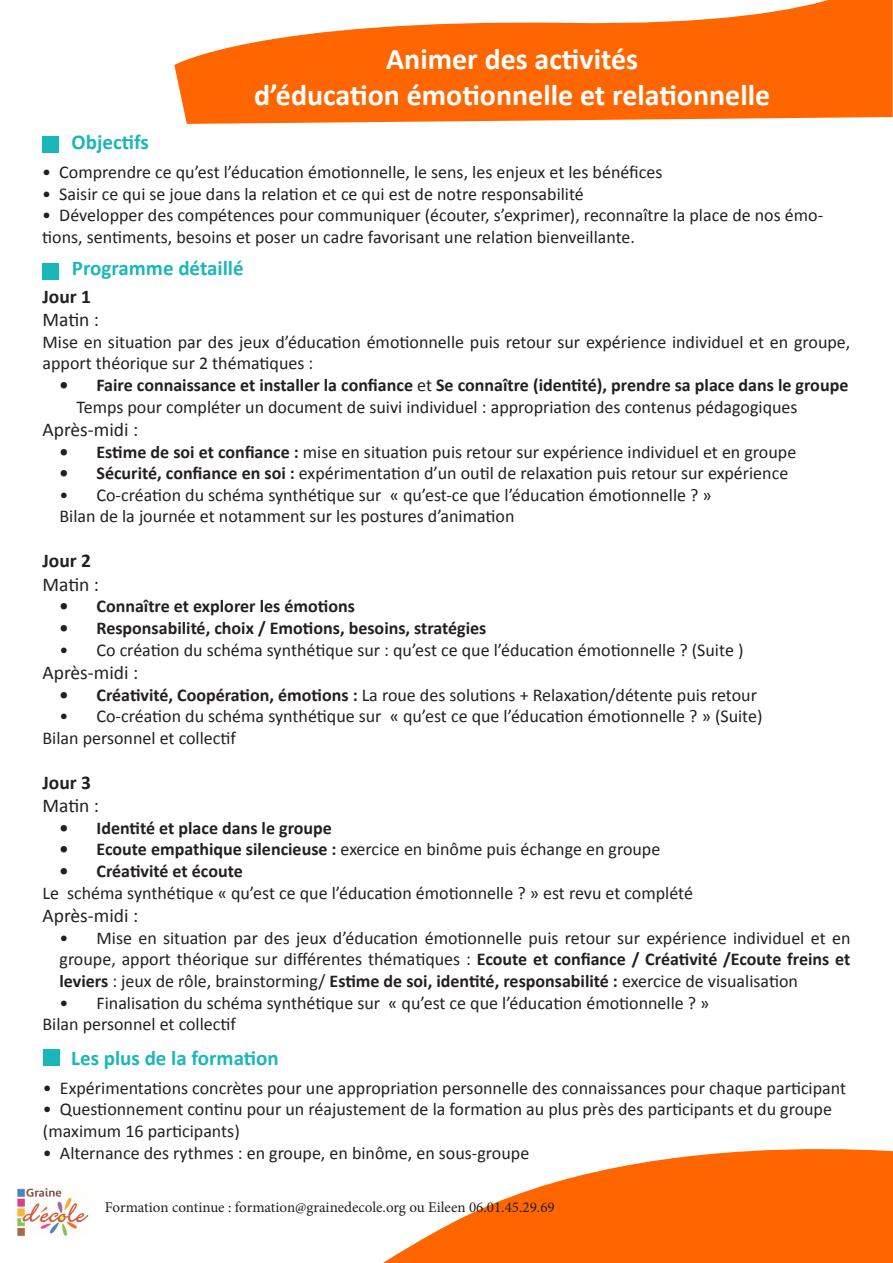
<style>
.page{position:relative;width:893px;height:1263px;background:#fff}
.page>*{position:absolute;margin:0;border:0;box-sizing:border-box;transform-origin:0 0}
.t1{font:700 30px "Calibri";color:#fff}
.t2{font:700 21px "Calibri";color:#1bb7b8}
.t3{font:19.5px "Calibri";color:#231f20}
.t4{font:700 19.5px "Calibri";color:#231f20}
.t5{font:18px/21.6px "Calibri";color:#231f20}
.t6{font:700 18px "Calibri";color:#231f20}
.t7{font:15px "Minion Pro";color:#231f20}
.s1{font-weight:400}
.s2{font-weight:700}
</style>
<div class="page">
<div style="left:42px;top:136px;width:17px;height:17px;background:#1bb7b8"></div>
<div style="left:43px;top:1049px;width:17px;height:17px;background:#1bb7b8"></div>
<svg style="left:174px;top:0;width:719px;height:124px;fill:#f60"></svg>
<svg style="left:383px;top:1149px;width:510px;height:114px;fill:#f60"></svg>
<img style="left:17px;top:1188px;width:72px;height:49px">
<div style="left:43px;top:263px;width:16px;height:17px;background:#1bb7b8"></div>
<p class="t2" style="left:72px;top:127px;width:79px">Objectifs</p>
<p class="t1" style="left:386px;top:38px;width:254px">Animer des activités</p>
<p class="t1" style="left:254px;top:74px;width:518px">d’éducation émotionnelle et relationnelle</p>
<p class="t5" style="left:42px;top:161px;width:622px">• Comprendre ce qu’est l’éducation émotionnelle, le sens, les enjeux et les bénéfices</p>
<p class="t5" style="left:42px;top:182px;width:543px">• Saisir ce qui se joue dans la relation et ce qui est de notre responsabilité</p>
<p class="t5" style="left:42px;top:204px;width:782px">• Développer des compétences pour communiquer (écouter, s’exprimer), reconnaître la place de nos émo&shy;tions, sentiments, besoins et poser un cadre favorisant une relation bienveillante.</p>
<p class="t2" style="left:72px;top:253px;width:173px">Programme détaillé</p>
<p class="t4" style="left:43px;top:283px;width:50px">Jour 1</p>
<p class="t3" style="left:43px;top:306px;width:58px">Matin :</p>
<p class="t5" style="left:43px;top:331px;width:809px">Mise en situation par des jeux d’éducation émotionnelle puis retour sur expérience individuel et en groupe, apport théorique sur 2 thématiques :</p>
<p class="t6" style="left:60px;top:372px;width:790px">• Faire connaissance et installer la confiance <span class="s1">et</span> Se connaître (identité), prendre sa place dans le groupe</p>
<p class="t5" style="left:77px;top:395px;width:723px">Temps pour compléter un document de suivi individuel : appropriation des contenus pédagogiques</p>
<p class="t3" style="left:43px;top:416px;width:97px">Après-midi :</p>
<p class="t5" style="left:60px;top:440px;width:738px"><span class="s2">• Estime de soi et confiance :</span> mise en situation puis retour sur expérience individuel et en groupe</p>
<p class="t5" style="left:60px;top:462px;width:730px"><span class="s2">• Sécurité, confiance en soi :</span> expérimentation d’un outil de relaxation puis retour sur expérience</p>
<p class="t5" style="left:60px;top:484px;width:654px">• Co-création du schéma synthétique sur « qu’est-ce que l’éducation émotionnelle ? »</p>
<p class="t5" style="left:60px;top:505px;width:456px">Bilan de la journée et notamment sur les postures d’animation</p>
<p class="t4" style="left:43px;top:547px;width:50px">Jour 2</p>
<p class="t3" style="left:43px;top:571px;width:58px">Matin :</p>
<p class="t6" style="left:60px;top:594px;width:297px">• Connaître et explorer les émotions</p>
<p class="t6" style="left:60px;top:615px;width:428px">• Responsabilité, choix / Emotions, besoins, stratégies</p>
<p class="t5" style="left:60px;top:638px;width:685px">• Co création du schéma synthétique sur : qu’est ce que l’éducation émotionnelle ? (Suite )</p>
<p class="t3" style="left:43px;top:659px;width:97px">Après-midi :</p>
<p class="t5" style="left:60px;top:683px;width:699px"><span class="s2">• Créativité, Coopération, émotions :</span> La roue des solutions + Relaxation/détente puis retour</p>
<p class="t5" style="left:60px;top:705px;width:705px">• Co-création du schéma synthétique sur « qu’est ce que l’éducation émotionnelle ? » (Suite)</p>
<p class="t5" style="left:43px;top:727px;width:195px">Bilan personnel et collectif</p>
<p class="t4" style="left:43px;top:769px;width:50px">Jour 3</p>
<p class="t3" style="left:43px;top:792px;width:58px">Matin :</p>
<p class="t6" style="left:60px;top:815px;width:274px">• Identité et place dans le groupe</p>
<p class="t5" style="left:60px;top:838px;width:602px"><span class="s2">• Ecoute empathique silencieuse :</span> exercice en binôme puis échange en groupe</p>
<p class="t6" style="left:60px;top:858px;width:185px">• Créativité et écoute</p>
<p class="t5" style="left:43px;top:881px;width:652px">Le schéma synthétique « qu’est ce que l’éducation émotionnelle ? » est revu et complété</p>
<p class="t3" style="left:43px;top:902px;width:97px">Après-midi :</p>
<p class="t5" style="left:60px;top:926px;width:792px;text-align:justify">• Mise en situation par des jeux d’éducation émotionnelle puis retour sur expérience individuel et en groupe, apport théorique sur différentes thématiques : <span class="s2">Ecoute et confiance / Créativité /Ecoute freins et leviers</span> : jeux de rôle, brainstorming/ <span class="s2">Estime de soi, identité, responsabilité :</span> exercice de visualisation</p>
<p class="t5" style="left:60px;top:991px;width:651px">• Finalisation du schéma synthétique sur « qu’est ce que l’éducation émotionnelle ? »</p>
<p class="t5" style="left:43px;top:1013px;width:195px">Bilan personnel et collectif</p>
<p class="t2" style="left:71px;top:1043px;width:209px">Les plus de la formation</p>
<p class="t5" style="left:43px;top:1076px;width:805px">• Expérimentations concrètes pour une appropriation personnelle des connaissances pour chaque participant</p>
<p class="t5" style="left:43px;top:1098px;width:791px">• Questionnement continu pour un réajustement de la formation au plus près des participants et du groupe (maximum 16 participants)</p>
<p class="t5" style="left:43px;top:1141px;width:488px">• Alternance des rythmes : en groupe, en binôme, en sous-groupe</p>
<p class="t7" style="left:105px;top:1197px;width:451px">Formation continue : formation@grainedecole.org ou Eileen 06.01.45.29.69</p>
</div>
